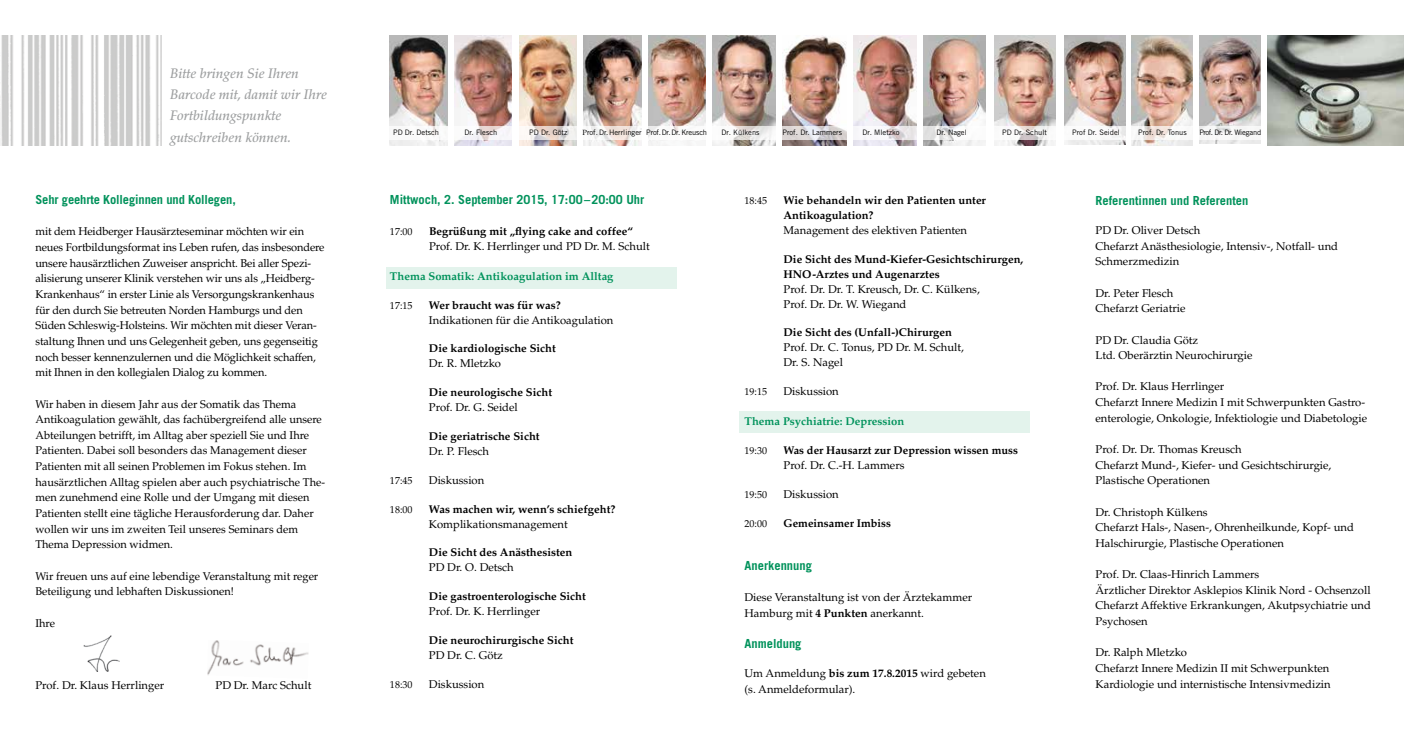
<style>
.page{position:relative;width:1404px;height:745px;background:#fff}
.page>*{position:absolute;margin:0;border:0;box-sizing:border-box;transform-origin:0 0}
.t1{font:italic 500 13.75px/21.2px "Palatino LT Std";color:#9c9e9f}
.t2{font:700 12.5px "Trade Gothic LT Std";color:#00925b}
.t3{font:11.25px/15.6px "Palatino LT Std";color:#000}
.t4{font:700 11.25px/15px "Palatino LT Std";color:#000}
.t5{font:700 11.25px "Palatino LT Std";color:#00925b}
.t6{font:10px "Palatino LT Std";color:#000}
.t7{font:7.5px "Trade Gothic LT Std";color:#000}
.t8{font:7.5px "Trade Gothic LT Std";letter-spacing:-.04em;color:#000}
.s1{font-family:"Palatino LT Std"}
.s2{font-weight:700}
</style>
<div class="page">
<img style="left:519px;top:35px;width:57px;height:110px">
<img style="left:390px;top:35px;width:57px;height:110px">
<img style="left:1199px;top:35px;width:61px;height:109px">
<img style="left:1131px;top:35px;width:61px;height:110px">
<img style="left:712px;top:35px;width:63px;height:110px">
<img style="left:583px;top:35px;width:58px;height:110px">
<img style="left:1064px;top:35px;width:61px;height:109px">
<img style="left:994px;top:35px;width:62px;height:110px">
<img style="left:923px;top:35px;width:63px;height:110px">
<img style="left:454px;top:35px;width:58px;height:110px">
<img style="left:853px;top:35px;width:63px;height:110px">
<img style="left:782px;top:35px;width:64px;height:110px">
<img style="left:648px;top:35px;width:57px;height:110px">
<div style="left:739px;top:411px;width:290px;height:21px;background:#e3f3ec"></div>
<div style="left:386px;top:268px;width:291px;height:21px;background:#e3f3ec"></div>
<img style="left:207px;top:640px;width:102px;height:35px">
<img style="left:0;top:35px;width:161px;height:110px">
<img style="left:84px;top:635px;width:35px;height:36px">
<svg style="left:390px;top:126px;width:870px;height:13px"></svg>
<img style="left:1267px;top:35px;width:136px;height:110px">
<div style="left:986px;top:21px;width:7px;height:124px;background:#fff"></div>
<div style="left:1056px;top:21px;width:7px;height:171px;background:#fff"></div>
<p class="t1" style="left:170px;top:63px;width:158px">Bitte bringen Sie Ihren<br>Barcode mit, damit wir Ihre<br>Fortbildungspunkte gutschreiben können.</p>
<p class="t2" style="left:35px;top:192px;width:202px">Sehr geehrte Kolleginnen und Kollegen,</p>
<p class="t3" style="left:35px;top:224px;width:290px">mit dem Heidberger Hausärzteseminar möchten wir ein neues Fortbildungsformat ins Leben rufen, das insbesondere unsere hausärztlichen Zuweiser anspricht. Bei aller Spezi&shy;alisierung unserer Klinik verstehen wir uns als „Heidberg-Krankenhaus“ in erster Linie als Versorgungskrankenhaus für den durch Sie betreuten Norden Hamburgs und den Süden Schleswig-Holsteins. Wir möchten mit dieser Veran&shy;staltung Ihnen und uns Gelegenheit geben, uns gegenseitig noch besser kennenzulernen und die Möglichkeit schaffen, mit Ihnen in den kollegialen Dialog zu kommen.</p>
<p class="t3" style="left:35px;top:396px;width:291px">Wir haben in diesem Jahr aus der Somatik das Thema Antikoagulation gewählt, das fachübergreifend alle unsere Abteilungen betrifft, im Alltag aber speziell Sie und Ihre Patienten. Dabei soll besonders das Management dieser Patienten mit all seinen Problemen im Fokus stehen. Im hausärztlichen Alltag spielen aber auch psychiatrische The&shy;men zunehmend eine Rolle und der Umgang mit diesen Patienten stellt eine tägliche Herausforderung dar. Daher wollen wir uns im zweiten Teil unseres Seminars dem Thema Depression widmen.</p>
<p class="t3" style="left:35px;top:567px;width:284px">Wir freuen uns auf eine lebendige Veranstaltung mit reger<br>Beteiligung und lebhaften Diskussionen!</p>
<p class="t3" style="left:35px;top:614px;width:21px">Ihre</p>
<p class="t3" style="left:35px;top:677px;width:130px">Prof. Dr. Klaus Herrlinger</p>
<p class="t3" style="left:215px;top:677px;width:97px">PD Dr. Marc Schult</p>
<p class="t7" style="left:393px;top:128px;width:48px">PD Dr. Detsch</p>
<p class="t7" style="left:464px;top:128px;width:34px">Dr. Flesch</p>
<p class="t7" style="left:529px;top:128px;width:40px">PD Dr. Götz</p>
<p class="t7" style="left:582px;top:128px;width:126px"><span class="s1">P</span>rof. Dr. Herrlinger Prof. Dr. Dr. Kreusch</p>
<p class="t7" style="left:721px;top:128px;width:39px">Dr. Külkens</p>
<p class="t7" style="left:782px;top:128px;width:61px">Prof. Dr. Lammers</p>
<p class="t7" style="left:862px;top:128px;width:39px">Dr. Mletzko</p>
<p class="t7" style="left:936px;top:128px;width:32px">Dr. Nagel</p>
<p class="t7" style="left:1002px;top:128px;width:46px">PD Dr. Schult</p>
<p class="t7" style="left:1072px;top:128px;width:49px">Prof Dr. Seidel</p>
<p class="t7" style="left:1138px;top:128px;width:50px">Prof. Dr. Tonus</p>
<p class="t8" style="left:1199px;top:128px;width:63px">Prof. Dr. Dr. Wiegand</p>
<p class="t2" style="left:390px;top:192px;width:256px">Mittwoch, 2. September 2015, 17:00–20:00 Uhr</p>
<p class="t6" style="left:390px;top:225px;width:24px">17:00</p>
<p class="t4" style="left:429px;top:223px;width:205px">Begrüßung mit „flying cake and coffee“</p>
<p class="t3" style="left:429px;top:238px;width:222px">Prof. Dr. K. Herrlinger und PD Dr. M. Schult</p>
<p class="t5" style="left:390px;top:269px;width:225px">Thema Somatik: Antikoagulation im Alltag</p>
<p class="t6" style="left:390px;top:299px;width:24px">17:15</p>
<p class="t4" style="left:429px;top:297px;width:133px">Wer braucht was für was?</p>
<p class="t3" style="left:429px;top:312px;width:186px">Indikationen für die Antikoagulation</p>
<p class="t4" style="left:429px;top:341px;width:128px">Die kardiologische Sicht</p>
<p class="t3" style="left:429px;top:356px;width:74px">Dr. R. Mletzko</p>
<p class="t4" style="left:429px;top:385px;width:125px">Die neurologische Sicht</p>
<p class="t3" style="left:429px;top:399px;width:90px">Prof. Dr. G. Seidel</p>
<p class="t4" style="left:429px;top:428px;width:112px">Die geriatrische Sicht</p>
<p class="t3" style="left:429px;top:443px;width:62px">Dr. P. Flesch</p>
<p class="t6" style="left:390px;top:474px;width:24px">17:45</p>
<p class="t3" style="left:429px;top:472px;width:57px">Diskussion</p>
<p class="t6" style="left:390px;top:503px;width:24px">18:00</p>
<p class="t4" style="left:429px;top:501px;width:188px">Was machen wir, wenn’s schiefgeht?</p>
<p class="t3" style="left:429px;top:516px;width:140px">Komplikationsmanagement</p>
<p class="t4" style="left:429px;top:545px;width:145px">Die Sicht des Anästhesisten</p>
<p class="t3" style="left:429px;top:559px;width:86px">PD Dr. O. Detsch</p>
<p class="t4" style="left:429px;top:588px;width:158px">Die gastroenterologische Sicht</p>
<p class="t3" style="left:429px;top:603px;width:113px">Prof. Dr. K. Herrlinger</p>
<p class="t4" style="left:429px;top:632px;width:146px">Die neurochirurgische Sicht</p>
<p class="t3" style="left:429px;top:647px;width:75px">PD Dr. C. Götz</p>
<p class="t6" style="left:390px;top:678px;width:24px">18:30</p>
<p class="t3" style="left:429px;top:676px;width:57px">Diskussion</p>
<p class="t6" style="left:744px;top:194px;width:24px">18:45</p>
<p class="t4" style="left:783px;top:192px;width:204px">Wie behandeln wir den Patienten unter<br>Antikoagulation?</p>
<p class="t3" style="left:783px;top:222px;width:185px">Management des elektiven Patienten</p>
<p class="t4" style="left:783px;top:251px;width:241px">Die Sicht des Mund-Kiefer-Gesichtschirurgen,<br>HNO-Arztes und Augenarztes</p>
<p class="t3" style="left:783px;top:281px;width:198px;line-height:15px">Prof. Dr. Dr. T. Kreusch, Dr. C. Külkens,<br>Prof. Dr. Dr. W. Wiegand</p>
<p class="t4" style="left:783px;top:325px;width:170px">Die Sicht des (Unfall-)Chirurgen</p>
<p class="t3" style="left:783px;top:340px;width:182px;line-height:15px">Prof. Dr. C. Tonus, PD Dr. M. Schult,<br>Dr. S. Nagel</p>
<p class="t6" style="left:744px;top:385px;width:24px">19:15</p>
<p class="t3" style="left:783px;top:383px;width:57px">Diskussion</p>
<p class="t5" style="left:744px;top:414px;width:161px">Thema Psychiatrie: Depression</p>
<p class="t6" style="left:744px;top:444px;width:24px">19:30</p>
<p class="t4" style="left:783px;top:442px;width:236px">Was der Hausarzt zur Depression wissen muss</p>
<p class="t3" style="left:783px;top:457px;width:122px">Prof. Dr. C.-H. Lammers</p>
<p class="t6" style="left:744px;top:488px;width:24px">19:50</p>
<p class="t3" style="left:783px;top:486px;width:57px">Diskussion</p>
<p class="t6" style="left:744px;top:517px;width:24px">20:00</p>
<p class="t4" style="left:783px;top:515px;width:109px">Gemeinsamer Imbiss</p>
<p class="t2" style="left:744px;top:558px;width:69px">Anerkennung</p>
<p class="t3" style="left:744px;top:589px;width:229px">Diese Veranstaltung ist von der Ärztekammer<br>Hamburg mit <span class="s2">4 Punkten</span> anerkannt.</p>
<p class="t2" style="left:744px;top:635px;width:58px">Anmeldung</p>
<p class="t3" style="left:744px;top:665px;width:243px">Um Anmeldung <span class="s2">bis zum 17.8.2015</span> wird gebeten (s. Anmeldeformular).</p>
<p class="t2" style="left:1095px;top:192px;width:154px">Referentinnen und Referenten</p>
<p class="t3" style="left:1095px;top:222px;width:244px">PD Dr. Oliver Detsch<br>Chefarzt Anästhesiologie, Intensiv-, Notfall- und<br>Schmerzmedizin</p>
<p class="t3" style="left:1095px;top:285px;width:91px">Dr. Peter Flesch<br>Chefarzt Geriatrie</p>
<p class="t3" style="left:1095px;top:332px;width:158px">PD Dr. Claudia Götz<br>Ltd. Oberärztin Neurochirurgie</p>
<p class="t3" style="left:1095px;top:379px;width:273px">Prof. Dr. Klaus Herrlinger<br>Chefarzt Innere Medizin I mit Schwerpunkten Gastro&shy;enterologie, Onkologie, Infektiologie und Diabetologie</p>
<p class="t3" style="left:1095px;top:441px;width:237px">Prof. Dr. Dr. Thomas Kreusch<br>Chefarzt Mund-, Kiefer- und Gesichtschirurgie,<br>Plastische Operationen</p>
<p class="t3" style="left:1095px;top:504px;width:260px">Dr. Christoph Külkens<br>Chefarzt Hals-, Nasen-, Ohrenheilkunde, Kopf- und<br>Halschirurgie, Plastische Operationen</p>
<p class="t3" style="left:1095px;top:566px;width:277px">Prof. Dr. Claas-Hinrich Lammers<br>Ärztlicher Direktor Asklepios Klinik Nord - Ochsenzoll Chefarzt Affektive Erkrankungen, Akutpsychiatrie und Psychosen</p>
<p class="t3" style="left:1095px;top:644px;width:237px">Dr. Ralph Mletzko<br>Chefarzt Innere Medizin II mit Schwerpunkten<br>Kardiologie und internistische Intensivmedizin</p>
</div>
